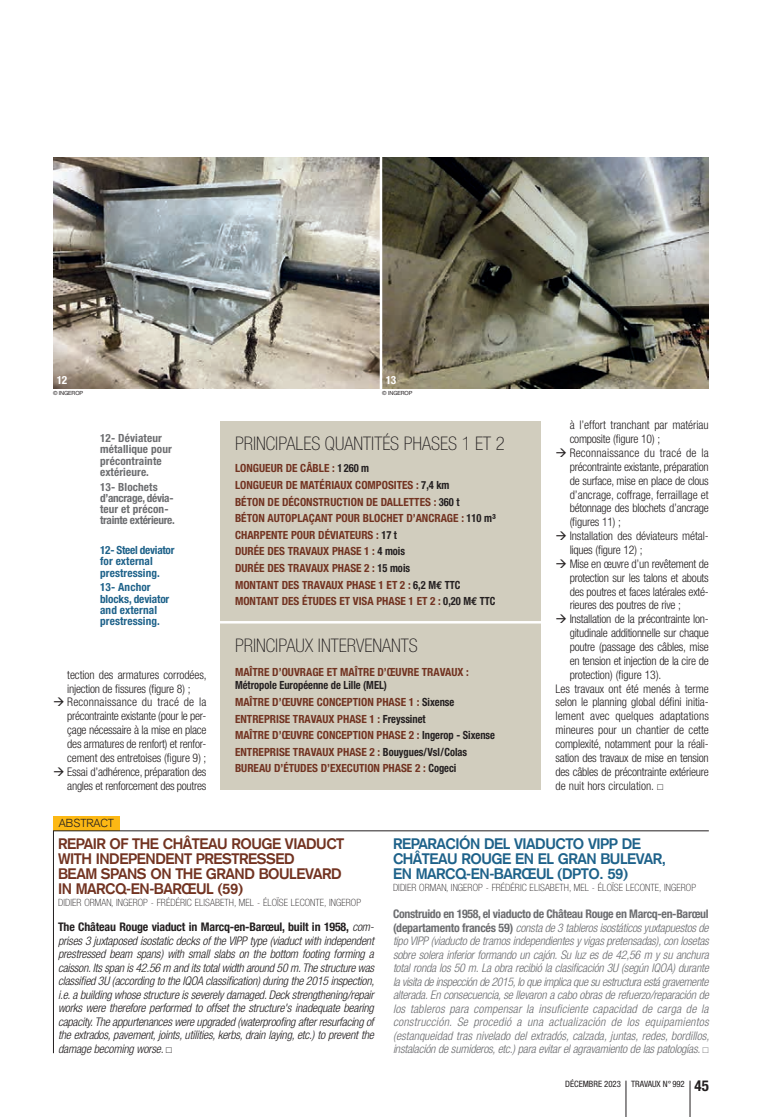
<style>
.page{position:relative;width:762px;height:1117px;background:#fff}
.page>*{position:absolute;margin:0;border:0;box-sizing:border-box;transform-origin:0 0}
.Intervenant_titre{font:100 condensed 18.75px "Helvetica Neue";color:#231f20}
.Dossier_encadré_titr{font:700 15px/15px "Akzidenz Grotesk";letter-spacing:-.03em;color:#723321}
.Dossier_encadré_titr-2{font:700 15px/15px "Akzidenz Grotesk";letter-spacing:-.03em;color:#1e628a}
.Dossier_texte_couran{font:300 condensed 11.88px/13.9px "Helvetica Neue";letter-spacing:-.02em;color:#231f20;text-align:justify}
.Dossier_encadré_text{font:italic 300 condensed 11.88px/13.5px "Helvetica Neue";letter-spacing:-.02em;color:#6c6d70;text-align:justify}
.Dossier_encadré_text-2{font:italic 300 condensed 11.88px/13.5px "Helvetica Neue";letter-spacing:-.015em;color:#231f20;text-align:justify}
.Dossier_encadré_surt{font:300 11.38px "Akzidenz Grotesk";color:#231f20}
.Intervenant_sous-tit{font:700 condensed 11.25px/13.8px "Helvetica Neue";color:#723321}
.t1{font:700 condensed 11.25px/11.2px "Helvetica Neue";letter-spacing:.01em;color:#1e628a}
.t2{font:700 condensed 11.25px/11.2px "Helvetica Neue";letter-spacing:-.025em;color:#6c6d70}
.t3{font:700 condensed 11.25px/11.2px "Helvetica Neue";letter-spacing:.01em;color:#6c6d70}
.t4{font:700 condensed 11.25px "Helvetica Neue";color:#fff}
.t5{font:100 condensed 10px "Helvetica Neue";letter-spacing:.01em;color:#231f20}
.t6{font:condensed 8.75px "Helvetica Neue";color:#231f20}
.Actu_légende{font:5.62px "Helvetica Neue";letter-spacing:-.02em;color:#231f20}
.s1{color:#231f20}
.s2{font-family:"Euro Mono";font-stretch:normal;color:#231f20}
.s3{font-family:"European Pi Three";font-weight:400;font-stretch:normal;font-size:7.5px}
.s4{font-weight:700;font-style:normal}
.s5{font-family:"European Pi Three";font-weight:400;font-style:normal;font-stretch:normal;font-size:7.5px}
.s6{font-weight:700;font-size:15px}
</style>
<div class="page">
<hr style="left:626px;top:1080px;width:1px;height:36px;background:#231f20">
<hr style="left:690px;top:1080px;width:1px;height:36px;background:#231f20">
<div style="left:53px;top:815px;width:66px;height:15px;background:#fcb814"></div>
<hr style="left:53px;top:830px;width:656px;height:1px;background:#231f20">
<hr style="left:53px;top:830px;width:1px;height:222px;background:#231f20">
<div style="left:221px;top:622px;width:320px;height:167px;background:#d1cdbe"></div>
<div style="left:221px;top:420px;width:320px;height:202px;background:#d1cdbe"></div>
<img style="left:53px;top:157px;width:327px;height:232px">
<svg style="left:382px;top:157px;width:327px;height:232px;background:#727162"></svg>
<hr style="left:218px;top:621px;width:326px;height:2px;background:#fff">
<p class="t4" style="left:57px;top:373px;width:12px">12</p>
<p class="t4" style="left:386px;top:373px;width:12px">13</p>
<p class="Actu_légende" style="left:53px;top:388px;width:32px">© INGEROP</p>
<p class="Actu_légende" style="left:382px;top:388px;width:32px">© INGEROP</p>
<p class="t3" style="left:100px;top:432px;width:73px">12- Déviateur métallique pour précontrainte extérieure.</p>
<p class="t2" style="left:100px;top:480px;width:76px">13- Blochets d’ancrage, dévia&shy;teur et précon&shy;trainte extérieure.</p>
<p class="t1" style="left:100px;top:544px;width:76px">12- Steel deviator for external prestressing.</p>
<p class="t1" style="left:100px;top:581px;width:71px">13- Anchor blocks, deviator and external prestressing.</p>
<p class="Dossier_texte_couran" style="left:67px;top:667px;width:141px">tection des armatures corrodées, injection de fissures (figure 8) ;</p>
<p class="Dossier_texte_couran" style="left:67px;top:695px;width:141px;text-indent:-14px">→ Reconnaissance du tracé de la précontrainte existante (pour le per&shy;çage nécessaire à la mise en place des armatures de renfort) et renfor&shy;cement des entretoises (figure 9) ;</p>
<p class="Dossier_texte_couran" style="left:53px;top:764px;width:155px;text-align:right">→ Essai d’adhérence, préparation des angles et renforcement des poutres</p>
<p class="Dossier_encadré_surt" style="left:59px;top:816px;width:56px">ABSTRACT</p>
<p class="Intervenant_titre" style="left:235px;top:432px;width:271px">PRINCIPALES QUANTITÉS PHASES 1 ET 2</p>
<p class="Intervenant_sous-tit" style="left:235px;top:461px;width:136px">LONGUEUR DE CÂBLE : <span class="s1">1 260 m</span></p>
<p class="Intervenant_sous-tit" style="left:235px;top:478px;width:216px">LONGUEUR DE MATÉRIAUX COMPOSITES : <span class="s1">7,4 km</span></p>
<p class="Intervenant_sous-tit" style="left:235px;top:494px;width:226px">BÉTON DE DÉCONSTRUCTION DE DALLETTES : <span class="s1">360 t</span></p>
<p class="Intervenant_sous-tit" style="left:235px;top:511px;width:262px">BÉTON AUTOPLAÇANT POUR BLOCHET D’ANCRAGE : <span class="s1">110 m³</span></p>
<p class="Intervenant_sous-tit" style="left:235px;top:527px;width:163px">CHARPENTE POUR DÉVIATEURS : <span class="s1">17 t</span></p>
<p class="Intervenant_sous-tit" style="left:235px;top:544px;width:172px">DURÉE DES TRAVAUX PHASE 1 : <span class="s1">4 mois</span></p>
<p class="Intervenant_sous-tit" style="left:235px;top:561px;width:177px">DURÉE DES TRAVAUX PHASE 2 : <span class="s1">15 mois</span></p>
<p class="Intervenant_sous-tit" style="left:235px;top:577px;width:227px">MONTANT DES TRAVAUX PHASE 1 ET 2 : <span class="s1">6,2 M</span><span class="s2">€</span> <span class="s1">TTC</span></p>
<p class="Intervenant_sous-tit" style="left:235px;top:594px;width:262px">MONTANT DES ÉTUDES ET VISA PHASE 1 ET 2 : <span class="s1">0,20 M</span><span class="s2">€</span> <span class="s1">TTC</span></p>
<p class="Intervenant_titre" style="left:235px;top:635px;width:184px">PRINCIPAUX INTERVENANTS</p>
<p class="Intervenant_sous-tit" style="left:235px;top:664px;width:235px">MAÎTRE D’OUVRAGE ET MAÎTRE D’ŒUVRE TRAVAUX :<br><span class="s1">Métropole Européenne de Lille (MEL)</span></p>
<p class="Intervenant_sous-tit" style="left:235px;top:695px;width:221px">MAÎTRE D’ŒUVRE CONCEPTION PHASE 1 : <span class="s1">Sixense</span></p>
<p class="Intervenant_sous-tit" style="left:235px;top:711px;width:192px">ENTREPRISE TRAVAUX PHASE 1 : <span class="s1">Freyssinet</span></p>
<p class="Intervenant_sous-tit" style="left:235px;top:728px;width:261px">MAÎTRE D’ŒUVRE CONCEPTION PHASE 2 : <span class="s1">Ingerop - Sixense</span></p>
<p class="Intervenant_sous-tit" style="left:235px;top:744px;width:234px">ENTREPRISE TRAVAUX PHASE 2 : <span class="s1">Bouygues/Vsl/Colas</span></p>
<p class="Intervenant_sous-tit" style="left:235px;top:761px;width:223px">BUREAU D’ÉTUDES D’EXECUTION PHASE 2 : <span class="s1">Cogeci</span></p>
<p class="Dossier_texte_couran" style="left:570px;top:418px;width:141px">à l’effort tranchant par matériau composite (figure 10) ;</p>
<p class="Dossier_texte_couran" style="left:570px;top:445px;width:141px;text-indent:-14px">→ Reconnaissance du tracé de la précontrainte existante, préparation de surface, mise en place de clous d’ancrage, coffrage, ferraillage et bétonnage des blochets d’ancrage (figures 11) ;</p>
<p class="Dossier_texte_couran" style="left:570px;top:528px;width:141px;text-indent:-14px">→ Installation des déviateurs métal&shy;liques (figure 12) ;</p>
<p class="Dossier_texte_couran" style="left:570px;top:556px;width:141px;text-indent:-14px">→ Mise en œuvre d’un revêtement de protection sur les talons et abouts des poutres et faces latérales exté&shy;rieures des poutres de rive ;</p>
<p class="Dossier_texte_couran" style="left:570px;top:612px;width:141px;text-indent:-14px">→ Installation de la précontrainte lon&shy;gitudinale additionnelle sur chaque poutre (passage des câbles, mise en tension et injection de la cire de protection) (figure 13).</p>
<p class="Dossier_texte_couran" style="left:555px;top:681px;width:155px">Les travaux ont été menés à terme selon le planning global défini initia&shy;lement avec quelques adaptations mineures pour un chantier de cette complexité, notamment pour la réali&shy;sation des travaux de mise en tension des câbles de précontrainte extérieure de nuit hors circulation. <span class="s3">M</span></p>
<p class="Dossier_encadré_titr" style="left:58px;top:835px;width:288px">REPAIR OF THE CHÂTEAU ROUGE VIADUCT<br>WITH INDEPENDENT PRESTRESSED<br>BEAM SPANS ON THE GRAND BOULEVARD<br>IN MARCQ-EN-BARŒUL (59)</p>
<p class="t5" style="left:58px;top:896px;width:304px">DIDIER ORMAN, INGEROP - FRÉDÉRIC ELISABETH, MEL - ÉLOÏSE LECONTE, INGEROP</p>
<p class="Dossier_encadré_text-2" style="left:58px;top:920px;width:318px"><span class="s4">The Château Rouge viaduct in Marcq-en-Barœul, built in 1958,</span> com&shy;prises 3 juxtaposed isostatic decks of the VIPP type (viaduct with independent prestressed beam spans) with small slabs on the bottom footing forming a caisson. Its span is 42.56 m and its total width around 50 m. The structure was classified 3U (according to the IQOA classification) during the 2015 inspection, i.e. a building whose structure is severely damaged. Deck strengthening/repair works were therefore performed to offset the structure's inadequate bearing capacity. The appurtenances were upgraded (waterproofing after resurfacing of the extrados, pavement, joints, utilities, kerbs, drain laying, etc.) to prevent the damage becoming worse. <span class="s5">M</span></p>
<p class="Dossier_encadré_titr-2" style="left:393px;top:835px;width:274px">REPARACIÓN DEL VIADUCTO VIPP DE<br>CHÂTEAU ROUGE EN EL GRAN BULEVAR,<br>EN MARCQ-EN-BARŒUL (DPTO. 59)</p>
<p class="t5" style="left:393px;top:881px;width:304px">DIDIER ORMAN, INGEROP - FRÉDÉRIC ELISABETH, MEL - ÉLOÏSE LECONTE, INGEROP</p>
<p class="Dossier_encadré_text" style="left:393px;top:906px;width:318px"><span class="s4">Construido en 1958, el viaducto de Château Rouge en Marcq-en-Barœul (departamento francés 59)</span> consta de 3 tableros isostáticos yuxtapuestos de tipo VIPP (viaducto de tramos independientes y vigas pretensadas), con losetas sobre solera inferior formando un cajón. Su luz es de 42,56 m y su anchura total ronda los 50 m. La obra recibió la clasificación 3U (según IQOA) durante la visita de inspección de 2015, lo que implica que su estructura está gravemente alterada. En consecuencia, se llevaron a cabo obras de refuerzo/reparación de los tableros para compensar la insuficiente capacidad de carga de la construcción. Se procedió a una actualización de los equipamientos (estanqueidad tras nivelado del extradós, calzada, juntas, redes, bordillos, instalación de sumideros, etc.) para evitar el agravamiento de las patologías. <span class="s5">M</span></p>
<p class="t6" style="left:565px;top:1078px;width:145px">DÉCEMBRE 2023 TRAVAUX N° 992 <span class="s6">45</span></p>
</div>
